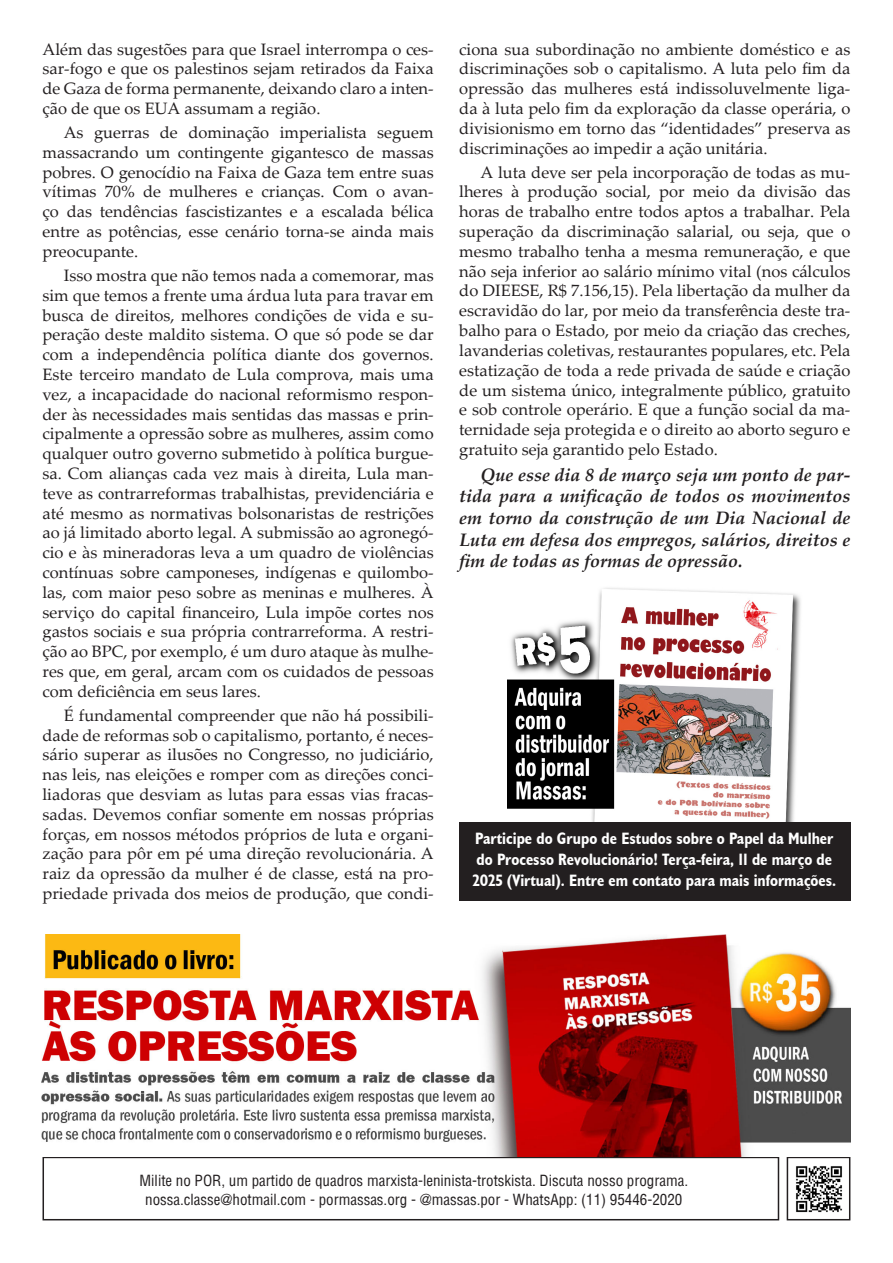
<style>
.page{position:relative;width:893px;height:1263px;background:#fff}
.page>*{position:absolute;margin:0;border:0;box-sizing:border-box;transform-origin:0 0}
.Texto{font:italic 700 18px/21.6px "Palatino Linotype";color:#231f20;text-align:justify}
.Texto-2{font:16.5px/19.8px "Palatino Linotype";color:#231f20;text-align:justify}
.No_Spacing{font:700 condensed 16.5px/21px "Humanist 521 BT";color:#fff}
.t1{font:15px "Switzerland Condensed";color:#231f20}
</style>
<div class="page">
<div style="left:43px;top:1157px;width:736px;height:63px;border:2px solid #231f20"></div>
<div style="left:787px;top:1157px;width:63px;height:63px;border:2px solid #231f20"></div>
<img style="left:796px;top:1166px;width:46px;height:47px">
<img style="left:41px;top:935px;width:809px;height:222px">
<img style="left:508px;top:588px;width:293px;height:234px">
<div style="left:459px;top:822px;width:391px;height:78px;background:#231f20"></div>
<p class="Texto-2" style="left:43px;top:38px;width:393px">Além das sugestões para que Israel interrompa o ces&shy;sar-fogo e que os palestinos sejam retirados da Faixa de Gaza de forma permanente, deixando claro a inten&shy;ção de que os EUA assumam a região.</p>
<p class="Texto-2" style="left:43px;top:122px;width:393px;text-indent:21px">As guerras de dominação imperialista seguem massacrando um contingente gigantesco de massas pobres. O genocídio na Faixa de Gaza tem entre suas vítimas 70% de mulheres e crianças. Com o avan&shy;ço das tendências fascistizantes e a escalada bélica entre as potências, esse cenário torna-se ainda mais preocupante.</p>
<p class="Texto-2" style="left:43px;top:265px;width:393px;text-indent:21px">Isso mostra que não temos nada a comemorar, mas sim que temos a frente uma árdua luta para travar em busca de direitos, melhores condições de vida e su&shy;peração deste maldito sistema. O que só pode se dar com a independência política diante dos governos.<br>Este terceiro mandato de Lula comprova, mais uma vez, a incapacidade do nacional reformismo respon&shy;der às necessidades mais sentidas das massas e prin&shy;cipalmente a opressão sobre as mulheres, assim como qualquer outro governo submetido à política burgue&shy;sa. Com alianças cada vez mais à direita, Lula man&shy;teve as contrarreformas trabalhistas, previdenciária e até mesmo as normativas bolsonaristas de restrições ao já limitado aborto legal. A submissão ao agronegó&shy;cio e às mineradoras leva a um quadro de violências contínuas sobre camponeses, indígenas e quilombo&shy;las, com maior peso sobre as meninas e mulheres. À serviço do capital financeiro, Lula impõe cortes nos gastos sociais e sua própria contrarreforma. A restri&shy;ção ao BPC, por exemplo, é um duro ataque às mulhe&shy;res que, em geral, arcam com os cuidados de pessoas com deficiência em seus lares.</p>
<p class="Texto-2" style="left:43px;top:705px;width:393px;text-indent:21px">É fundamental compreender que não há possibili&shy;dade de reformas sob o capitalismo, portanto, é neces&shy;sário superar as ilusões no Congresso, no judiciário, nas leis, nas eleições e romper com as direções conci&shy;liadoras que desviam as lutas para essas vias fracas&shy;sadas. Devemos confiar somente em nossas próprias forças, em nossos métodos próprios de luta e organi&shy;zação para pôr em pé uma direção revolucionária. A raiz da opressão da mulher é de classe, está na pro&shy;priedade privada dos meios de produção, que condi-</p>
<p class="Texto-2" style="left:459px;top:38px;width:393px">ciona sua subordinação no ambiente doméstico e as discriminações sob o capitalismo. A luta pelo fim da opressão das mulheres está indissoluvelmente liga&shy;da à luta pelo fim da exploração da classe operária, o divisionismo em torno das “identidades” preserva as discriminações ao impedir a ação unitária.</p>
<p class="Texto-2" style="left:459px;top:161px;width:393px;text-indent:21px">A luta deve ser pela incorporação de todas as mu&shy;lheres à produção social, por meio da divisão das horas de trabalho entre todos aptos a trabalhar. Pela superação da discriminação salarial, ou seja, que o mesmo trabalho tenha a mesma remuneração, e que não seja inferior ao salário mínimo vital (nos cálculos do DIEESE, R$ 7.156,15). Pela libertação da mulher da escravidão do lar, por meio da transferência deste tra&shy;balho para o Estado, por meio da criação das creches, lavanderias coletivas, restaurantes populares, etc. Pela estatização de toda a rede privada de saúde e criação de um sistema único, integralmente público, gratuito e sob controle operário. E que a função social da ma&shy;ternidade seja protegida e o direito ao aborto seguro e gratuito seja garantido pelo Estado.</p>
<p class="Texto" style="left:459px;top:463px;width:393px;text-indent:21px">Que esse dia 8 de março seja um ponto de par&shy;tida para a unificação de todos os movimentos em torno da construção de um Dia Nacional de Luta em defesa dos empregos, salários, direitos e fim de todas as formas de opressão.</p>
<p class="No_Spacing" style="left:472px;top:827px;width:365px">Participe do Grupo de Estudos sobre o Papel da Mulher do Processo Revolucionário! Terça-feira, 11 de março de<br>2025 (Virtual). Entre em contato para mais informações.</p>
<p class="t1" style="left:140px;top:1171px;width:550px">Milite no POR, um partido de quadros marxista-leninista-trotskista. Discuta nosso programa.</p>
<p class="t1" style="left:145px;top:1190px;width:539px">nossa.classe@hotmail.com - pormassas.org - @massas.por - WhatsApp: (11) 95446-2020</p>
</div>
